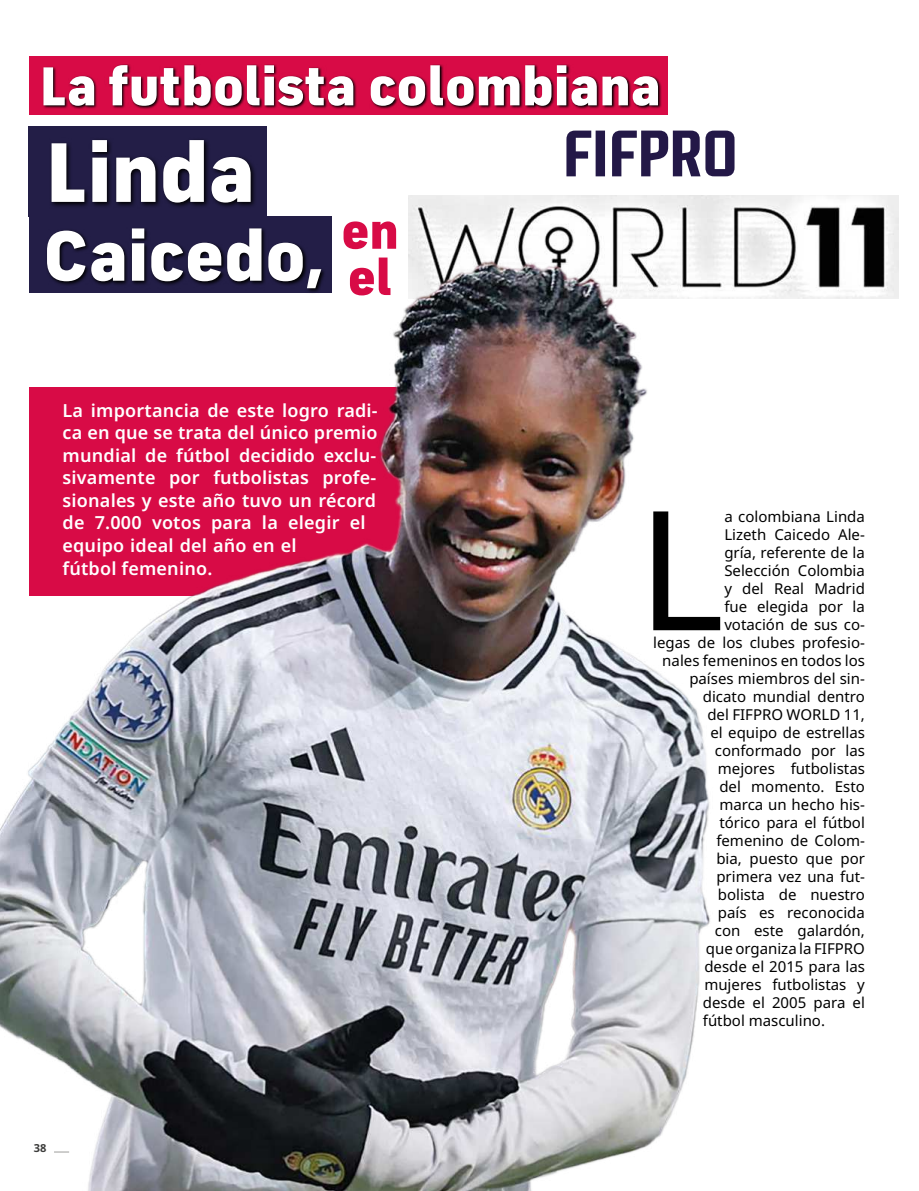
<style>
.page{position:relative;width:919px;height:1191px;background:#fff}
.page>*{position:absolute;margin:0;border:0;box-sizing:border-box;transform-origin:0 0}
.t1{font:166.2px "Noto Sans";color:#000}
.t2{font:900 84.6px "FS Industrie";color:#fff}
.t3{font:900 71.55px "FS Industrie";color:#fff}
.t4{font:900 54.9px "FS Industrie";color:#fff}
.t5{font:900 51.3px/46.3px "FS Industrie";color:#d80b46}
.t6{font:600 18px/22.5px "Noto Sans";letter-spacing:.01em;color:#fff}
.t7{font:15px "Noto Sans";color:#000}
.t8{font:700 11.1px "Noto Sans";color:#3c3c3b}
</style>
<div class="page">
<img style="left:408px;top:196px;width:489px;height:102px">
<svg style="left:558px;top:106px;width:183px;height:95px"></svg>
<img style="left:0;top:239px;width:719px;height:952px">
<div style="left:29px;top:56px;width:638px;height:59px;background:#d80b46"></div>
<div style="left:29px;top:126px;width:238px;height:90px;background:#231e47"></div>
<div style="left:29px;top:217px;width:302px;height:76px;background:#231e47"></div>
<svg style="left:43px;top:64px;width:618px;height:45px"></svg>
<svg style="left:51px;top:139px;width:204px;height:68px"></svg>
<svg style="left:47px;top:228px;width:277px;height:64px"></svg>
<h3 class="t4" style="left:40px;top:64px;width:622px">La futbolista colombiana</h3>
<h2 class="t2" style="left:46px;top:138px;width:210px">Linda</h2>
<h3 class="t3" style="left:44px;top:227px;width:282px">Caicedo,</h3>
<h3 class="t5" style="left:341px;top:212px;width:59px">en el</h3>
<p class="t6" style="left:63px;top:401px;width:317px">La importancia de este logro radi&shy;ca en que se trata del único premio mundial de fútbol decidido exclu&shy;sivamente por futbolistas profe&shy;sionales y este año tuvo un récord de 7.000 votos para la elegir el equipo ideal del año en el<br>fútbol femenino.</p>
<p class="t8" style="left:34px;top:1143px;width:14px">38</p>
<h1 class="t1" style="left:637px;top:503px;width:89px">L</h1>
<p class="t7" style="left:724px;top:511px;width:142px">a colombiana Linda</p>
<p class="t7" style="left:724px;top:529px;width:142px">Lizeth Caicedo Ale-</p>
<p class="t7" style="left:724px;top:547px;width:142px">gría, referente de la</p>
<p class="t7" style="left:724px;top:565px;width:142px">Selección Colombia</p>
<p class="t7" style="left:724px;top:583px;width:142px">y del Real Madrid</p>
<p class="t7" style="left:724px;top:601px;width:142px">fue elegida por la</p>
<p class="t7" style="left:724px;top:619px;width:142px">votación de sus co-</p>
<p class="t7" style="left:653px;top:637px;width:213px">legas de los clubes profesio-</p>
<p class="t7" style="left:662px;top:655px;width:204px">nales femeninos en todos los</p>
<p class="t7" style="left:689px;top:673px;width:177px">países miembros del sin-</p>
<p class="t7" style="left:702px;top:691px;width:163px">dicato mundial dentro</p>
<p class="t7" style="left:707px;top:709px;width:159px">del FIFPRO WORLD 11,</p>
<p class="t7" style="left:710px;top:727px;width:156px">el equipo de estrellas</p>
<p class="t7" style="left:714px;top:745px;width:151px">conformado por las</p>
<p class="t7" style="left:717px;top:763px;width:149px">mejores futbolistas</p>
<p class="t7" style="left:719px;top:781px;width:147px">del momento. Esto</p>
<p class="t7" style="left:719px;top:799px;width:147px">marca un hecho his-</p>
<p class="t7" style="left:719px;top:817px;width:147px">tórico para el fútbol</p>
<p class="t7" style="left:716px;top:835px;width:150px">femenino de Colom-</p>
<p class="t7" style="left:716px;top:853px;width:150px">bia, puesto que por</p>
<p class="t7" style="left:716px;top:871px;width:150px">primera vez una fut-</p>
<p class="t7" style="left:717px;top:889px;width:148px">bolista de nuestro</p>
<p class="t7" style="left:717px;top:907px;width:149px">país es reconocida</p>
<p class="t7" style="left:714px;top:925px;width:152px">con este galardón,</p>
<p class="t7" style="left:705px;top:943px;width:160px">que organiza la FIFPRO</p>
<p class="t7" style="left:704px;top:961px;width:162px">desde el 2015 para las</p>
<p class="t7" style="left:704px;top:979px;width:162px">mujeres futbolistas y</p>
<p class="t7" style="left:702px;top:997px;width:163px">desde el 2005 para el</p>
<p class="t7" style="left:702px;top:1015px;width:124px">fútbol masculino.</p>
</div>
